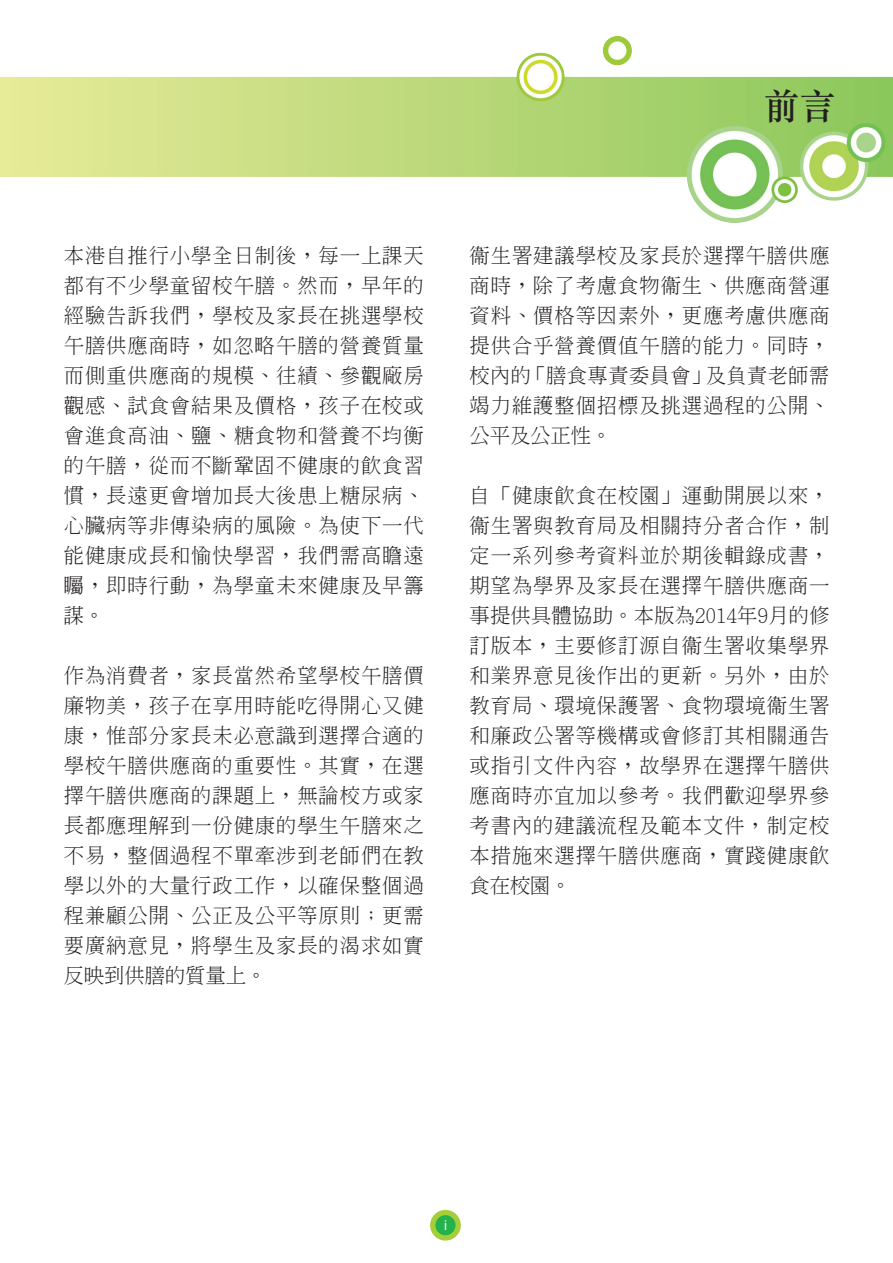
<style>
.page{position:relative;width:893px;height:1263px;background:#fff}
.page>*{position:absolute;margin:0;border:0;box-sizing:border-box;transform-origin:0 0}
.t1{font:500 36px "M Sung HK";color:#231f20}
.t2{font:300 20.25px/30px "Adobe Ming Std";letter-spacing:.05em;color:#231f20;text-align:justify}
.t3{font:13.5px "Arial";color:#fff}
</style>
<div class="page">
<div style="left:430px;top:1210px;width:31px;height:30px;background:#a6ce39;border-radius:50%"></div>
<div style="left:435px;top:1215px;width:21px;height:20px;background:#23b24b;border-radius:50%"></div>
<img style="left:0;top:37px;width:893px;height:185px">
<h1 class="t1" style="left:764px;top:82px;width:74px">前言</h1>
<p class="t2" style="left:64px;top:240px;width:361px">本港自推行小學全日制後，每一上課天都有不少學童留校午膳。然而，早年的經驗告訴我們，學校及家長在挑選學校午膳供應商時，如忽略午膳的營養質量而側重供應商的規模、往績、參觀廠房觀感、試食會結果及價格，孩子在校或會進食高油、鹽、糖食物和營養不均衡的午膳，從而不斷鞏固不健康的飲食習慣，長遠更會增加長大後患上糖尿病、心臟病等非傳染病的風險。為使下一代能健康成長和愉快學習，我們需高瞻遠矚，即時行動，為學童未來健康及早籌謀。</p>
<p class="t2" style="left:64px;top:660px;width:361px">作為消費者，家長當然希望學校午膳價廉物美，孩子在享用時能吃得開心又健康，惟部分家長未必意識到選擇合適的學校午膳供應商的重要性。其實，在選擇午膳供應商的課題上，無論校方或家長都應理解到一份健康的學生午膳來之不易，整個過程不單牽涉到老師們在教學以外的大量行政工作，以確保整個過程兼顧公開、公正及公平等原則；更需要廣納意見，將學生及家長的渴求如實反映到供膳的質量上。</p>
<p class="t2" style="left:469px;top:240px;width:362px">衞生署建議學校及家長於選擇午膳供應商時，除了考慮食物衞生、供應商營運資料、價格等因素外，更應考慮供應商提供合乎營養價值午膳的能力。同時，校內的「膳食專責委員會」及負責老師需竭力維護整個招標及挑選過程的公開、公平及公正性。</p>
<p class="t2" style="left:469px;top:480px;width:362px">自「健康飲食在校園」運動開展以來，衞生署與教育局及相關持分者合作，制定一系列參考資料並於期後輯錄成書，期望為學界及家長在選擇午膳供應商一事提供具體協助。本版為2014年9月的修訂版本，主要修訂源自衞生署收集學界和業界意見後作出的更新。另外，由於教育局、環境保護署、食物環境衞生署和廉政公署等機構或會修訂其相關通告或指引文件內容，故學界在選擇午膳供應商時亦宜加以參考。我們歡迎學界參考書內的建議流程及範本文件，制定校本措施來選擇午膳供應商，實踐健康飲食在校園。</p>
<p class="t3" style="left:444px;top:1217px;width:4px">i</p>
</div>
